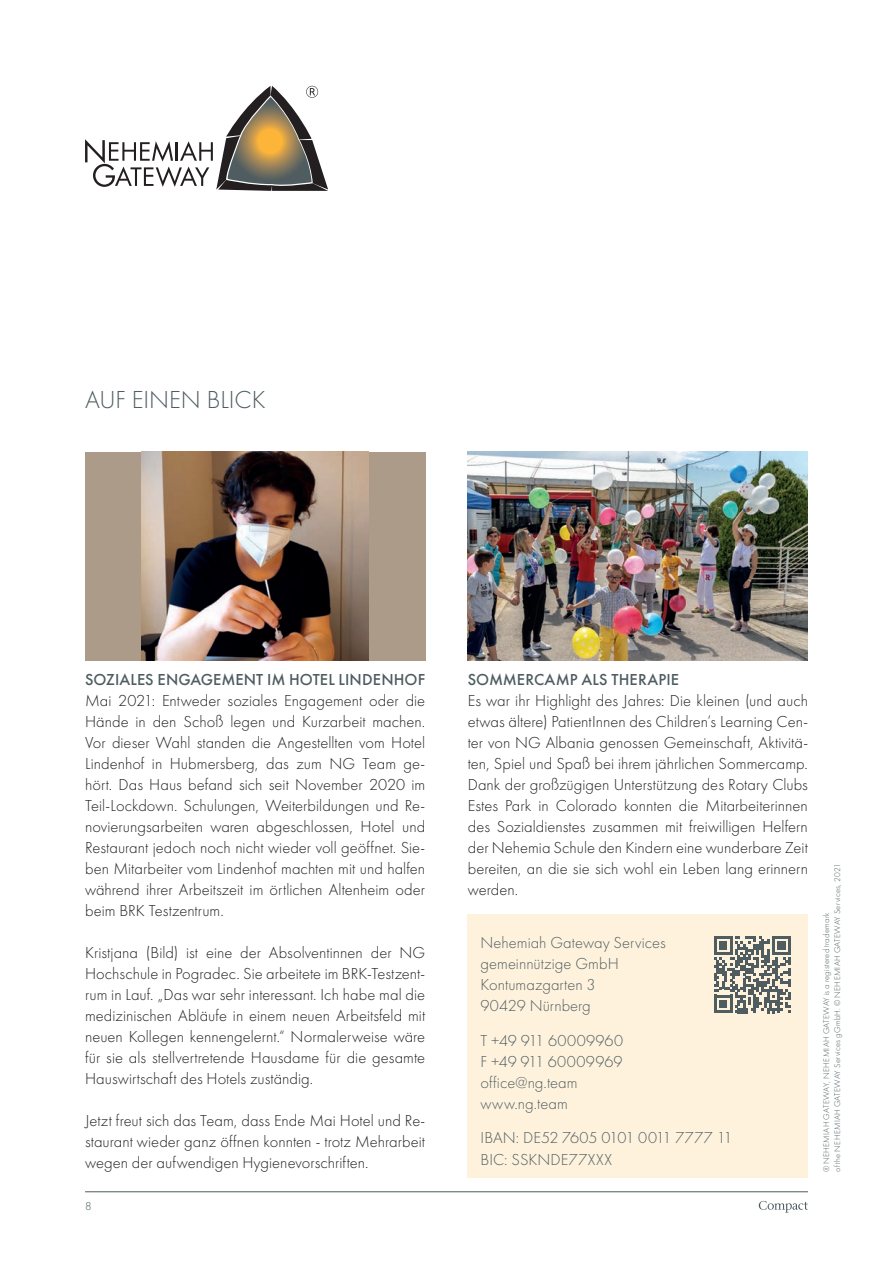
<style>
.page{position:relative;width:893px;height:1263px;background:#fff}
.page>*{position:absolute;margin:0;border:0;box-sizing:border-box;transform-origin:0 0}
.t1{font:300 25.5px "Futura";color:#4f5d60}
.t2{font:300 16.5px/21px "Futura";color:#231f20;text-align:justify}
.t3{font:300 16.5px/21px "Futura";letter-spacing:.005em;color:#4f5d60}
.t4{font:500 16.5px "Futura";letter-spacing:.005em;color:#4f5d60}
.t5{font:300 12px "Futura";color:#4f5d60}
.t6{font:300 8.55px/11.2px "Futura";letter-spacing:.025em;color:#4f5d60}
</style>
<div class="page">
<div style="left:468px;top:914px;width:340px;height:264px;background:#fef2dd"></div>
<svg style="left:714px;top:936px;width:77px;height:77px"></svg>
<hr style="left:85px;top:1191px;width:723px;height:1px;background:#4f5d60">
<svg style="left:759px;top:1201px;width:49px;height:12px"></svg>
<svg style="left:85px;top:86px;width:243px;height:105px"></svg>
<img style="left:468px;top:452px;width:340px;height:208px">
<div style="left:85px;top:452px;width:341px;height:208px;background:#ad9b8a"></div>
<img style="left:141px;top:452px;width:228px;height:208px">
<h1 class="t1" style="left:85px;top:385px;width:182px">AUF EINEN BLICK</h1>
<p class="t4" style="left:85px;top:670px;width:342px">SOZIALES ENGAGEMENT IM HOTEL LINDENHOF</p>
<p class="t2" style="left:85px;top:690px;width:342px">Mai 2021: Entweder soziales Engagement oder die Hände in den Schoß legen und Kurzarbeit machen.<br>Vor dieser Wahl standen die Angestellten vom Hotel Lindenhof in Hubmersberg, das zum NG Team ge&shy;hört. Das Haus befand sich seit November 2020 im Teil-Lockdown. Schulungen, Weiterbildungen und Re&shy;novierungsarbeiten waren abgeschlossen, Hotel und Restaurant jedoch noch nicht wieder voll geöffnet. Sie&shy;ben Mitarbeiter vom Lindenhof machten mit und halfen während ihrer Arbeitszeit im örtlichen Altenheim oder beim BRK Testzentrum.</p>
<p class="t2" style="left:85px;top:942px;width:342px">Kristjana (Bild) ist eine der Absolventinnen der NG Hochschule in Pogradec. Sie arbeitete im BRK-Testzent&shy;rum in Lauf. „Das war sehr interessant. Ich habe mal die medizinischen Abläufe in einem neuen Arbeitsfeld mit neuen Kollegen kennengelernt.“ Normalerweise wäre für sie als stellvertretende Hausdame für die gesamte Hauswirtschaft des Hotels zuständig.</p>
<p class="t2" style="left:85px;top:1110px;width:342px">Jetzt freut sich das Team, dass Ende Mai Hotel und Re&shy;staurant wieder ganz öffnen konnten - trotz Mehrarbeit wegen der aufwendigen Hygienevorschriften.</p>
<p class="t5" style="left:85px;top:1199px;width:8px">8</p>
<p class="t4" style="left:468px;top:670px;width:213px">SOMMERCAMP ALS THERAPIE</p>
<p class="t2" style="left:468px;top:690px;width:342px">Es war ihr Highlight des Jahres: Die kleinen (und auch etwas ältere) PatientInnen des Children’s Learning Cen&shy;ter von NG Albania genossen Gemeinschaft, Aktivitä&shy;ten, Spiel und Spaß bei ihrem jährlichen Sommercamp.<br>Dank der großzügigen Unterstützung des Rotary Clubs Estes Park in Colorado konnten die Mitarbeiterinnen des Sozialdienstes zusammen mit freiwilligen Helfern der Nehemia Schule den Kindern eine wunderbare Zeit bereiten, an die sie sich wohl ein Leben lang erinnern werden.</p>
<p class="t3" style="left:480px;top:932px;width:187px">Nehemiah Gateway Services gemeinnützige GmbH<br>Kontumazgarten 3<br>90429 Nürnberg</p>
<p class="t3" style="left:480px;top:1030px;width:144px">T +49 911 60009960<br>F +49 911 60009969 office@ng.team www.ng.team</p>
<p class="t3" style="left:480px;top:1127px;width:253px">IBAN: DE52 7605 0101 0011 7777 11<br>BIC: SSKNDE77XXX</p>
<p class="t6" style="left:821px;top:1172px;width:310px;rotate:-90deg">® NEHEMIAH GATEWAY, NEHEMIAH GATEWAY is a registered trademark<br>of the NEHEMIAH GATEWAY Services gGmbH. © NEHEMIAH GATEWAY Services, 2021</p>
</div>
